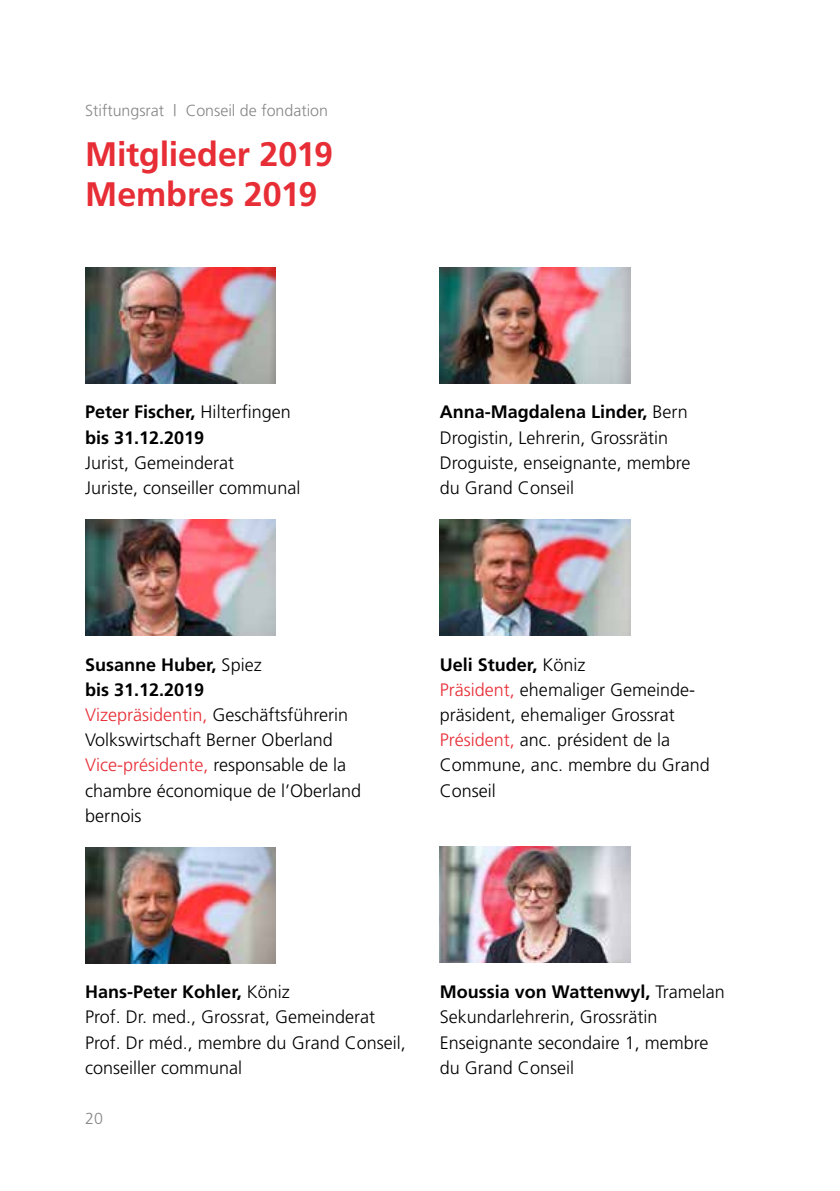
<style>
.page{position:relative;width:840px;height:1191px;background:#fff}
.page>*{position:absolute;margin:0;border:0;box-sizing:border-box;transform-origin:0 0}
.t1{font:700 34px/40px "Frutiger";letter-spacing:-.005em;color:#e72d35}
.t2{font:300 18px/25.2px "Frutiger";color:#000}
.t3{font:700 18px/25.2px "Frutiger";color:#000}
.t4{font:300 16px "Frutiger";color:#868786}
.s1{font-weight:300}
.s2{font-weight:700}
.s3{color:#e72d35}
</style>
<div class="page">
<img style="left:85px;top:268px;width:191px;height:116px">
<img style="left:85px;top:519px;width:191px;height:116px">
<img style="left:439px;top:267px;width:191px;height:116px">
<img style="left:439px;top:519px;width:191px;height:116px">
<img style="left:439px;top:846px;width:191px;height:116px">
<img style="left:85px;top:847px;width:191px;height:116px">
<p class="t4" style="left:85px;top:101px;width:244px">Stiftungsrat | Conseil de fondation</p>
<h1 class="t1" style="left:85px;top:134px;width:249px">Mitglieder 2019<br>Membres 2019</h1>
<p class="t3" style="left:85px;top:399px;width:207px">Peter Fischer, <span class="s1">Hilterfingen </span>bis 31.12.2019</p>
<p class="t2" style="left:85px;top:450px;width:216px">Jurist, Gemeinderat<br>Juriste, conseiller communal</p>
<p class="t2" style="left:85px;top:651px;width:277px"><span class="s2">Susanne Huber,</span> Spiez<br><span class="s2">bis 31.12.2019<br></span><span class="s3">Vizepräsidentin,</span> Geschäftsführerin<br>Volkswirtschaft Berner Oberland<br><span class="s3">Vice-présidente,</span> responsable de la chambre économique de l’Oberland bernois</p>
<p class="t2" style="left:439px;top:399px;width:252px"><span class="s2">Anna-Magdalena Linder,</span> Bern<br>Drogistin, Lehrerin, Grossrätin<br>Droguiste, enseignante, membre du Grand Conseil</p>
<p class="t2" style="left:439px;top:651px;width:271px"><span class="s2">Ueli Studer,</span> Köniz<br><span class="s3">Präsident,</span> ehemaliger Gemeinde&shy;präsident, ehemaliger Grossrat<br><span class="s3">Président,</span> anc. président de la<br>Commune, anc. membre du Grand<br>Conseil</p>
<p class="t2" style="left:85px;top:979px;width:322px"><span class="s2">Hans-Peter Kohler,</span> Köniz<br>Prof. Dr. med., Grossrat, Gemeinderat<br>Prof. Dr méd., membre du Grand Conseil, conseiller communal</p>
<p class="t4" style="left:85px;top:1109px;width:19px">20</p>
<p class="t2" style="left:439px;top:979px;width:286px"><span class="s2">Moussia von Wattenwyl,</span> Tramelan<br>Sekundarlehrerin, Grossrätin<br>Enseignante secondaire 1, membre du Grand Conseil</p>
</div>
